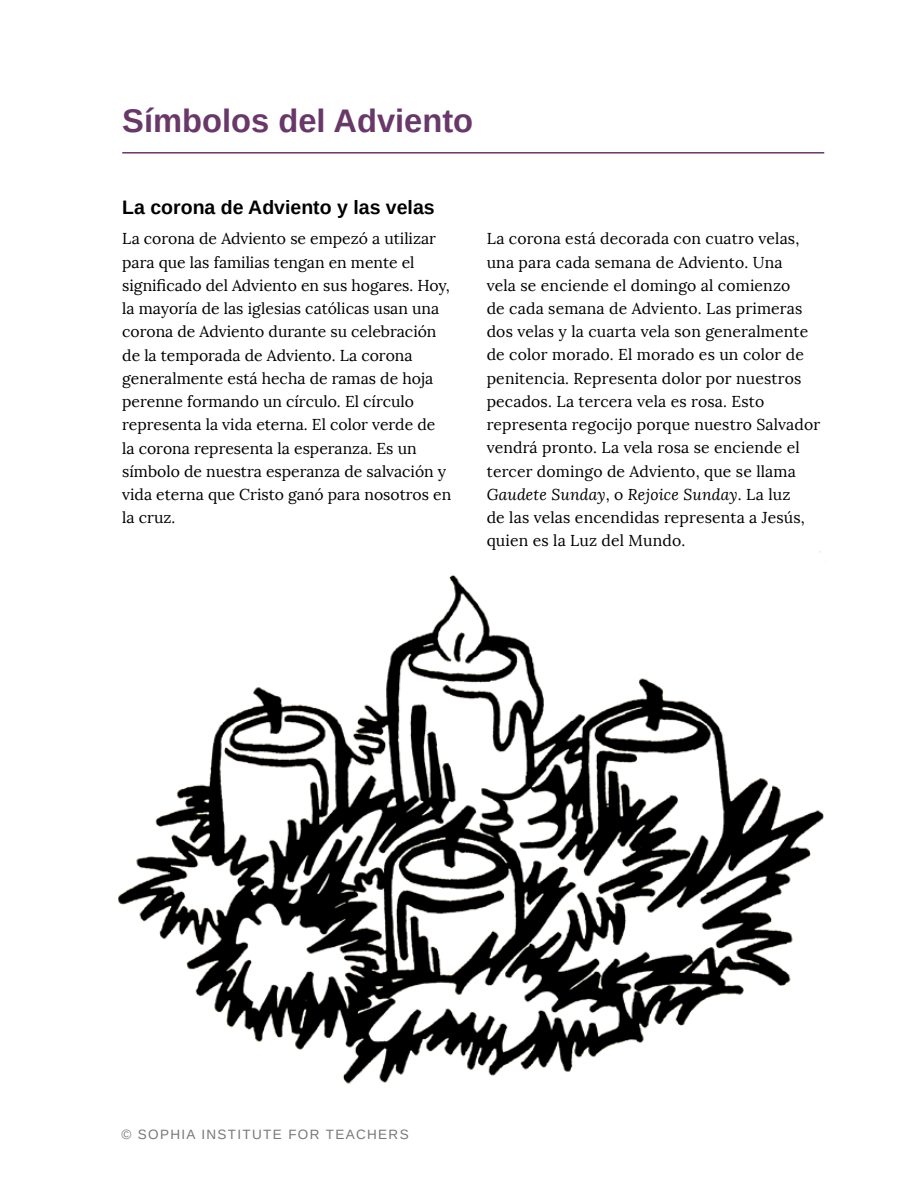
<style>
.page{position:relative;width:918px;height:1188px;background:#fff}
.page>*{position:absolute;margin:0;border:0;box-sizing:border-box;transform-origin:0 0}
.t1{font:700 32.7px "Arimo";color:#683869}
.t2{font:700 19.5px "Arimo";color:#000}
.t3{font:15.75px/23.2px "Lora";color:#000}
.t4{font:13.5px "Arimo";letter-spacing:.1em;color:#77787b}
.s1{font-style:italic}
</style>
<div class="page">
<img style="left:118px;top:551px;width:706px;height:533px">
<hr style="left:122px;top:152px;width:702px;height:2px;background:#683869">
<h1 class="t1" style="left:122px;top:98px;width:352px">Símbolos del Adviento</h1>
<p class="t2" style="left:122px;top:194px;width:314px">La corona de Adviento y las velas</p>
<p class="t3" style="left:122px;top:227px;width:331px">La corona de Adviento se empezó a utilizar para que las familias tengan en mente el significado del Adviento en sus hogares. Hoy, la mayoría de las iglesias católicas usan una corona de Adviento durante su celebración de la temporada de Adviento. La corona generalmente está hecha de ramas de hoja perenne formando un círculo. El círculo representa la vida eterna. El color verde de la corona representa la esperanza. Es un símbolo de nuestra esperanza de salvación y vida eterna que Cristo ganó para nosotros en la cruz.</p>
<p class="t3" style="left:487px;top:227px;width:335px">La corona está decorada con cuatro velas, una para cada semana de Adviento. Una<br>vela se enciende el domingo al comienzo<br>de cada semana de Adviento. Las primeras dos velas y la cuarta vela son generalmente de color morado. El morado es un color de penitencia. Representa dolor por nuestros pecados. La tercera vela es rosa. Esto representa regocijo porque nuestro Salvador vendrá pronto. La vela rosa se enciende el tercer domingo de Adviento, que se llama <span class="s1">Gaudete Sunday</span>, o <span class="s1">Rejoice Sunday</span>. La luz<br>de las velas encendidas representa a Jesús, quien es la Luz del Mundo.</p>
<p class="t4" style="left:122px;top:1126px;width:289px">© SOPHIA INSTITUTE FOR TEACHERS</p>
</div>
